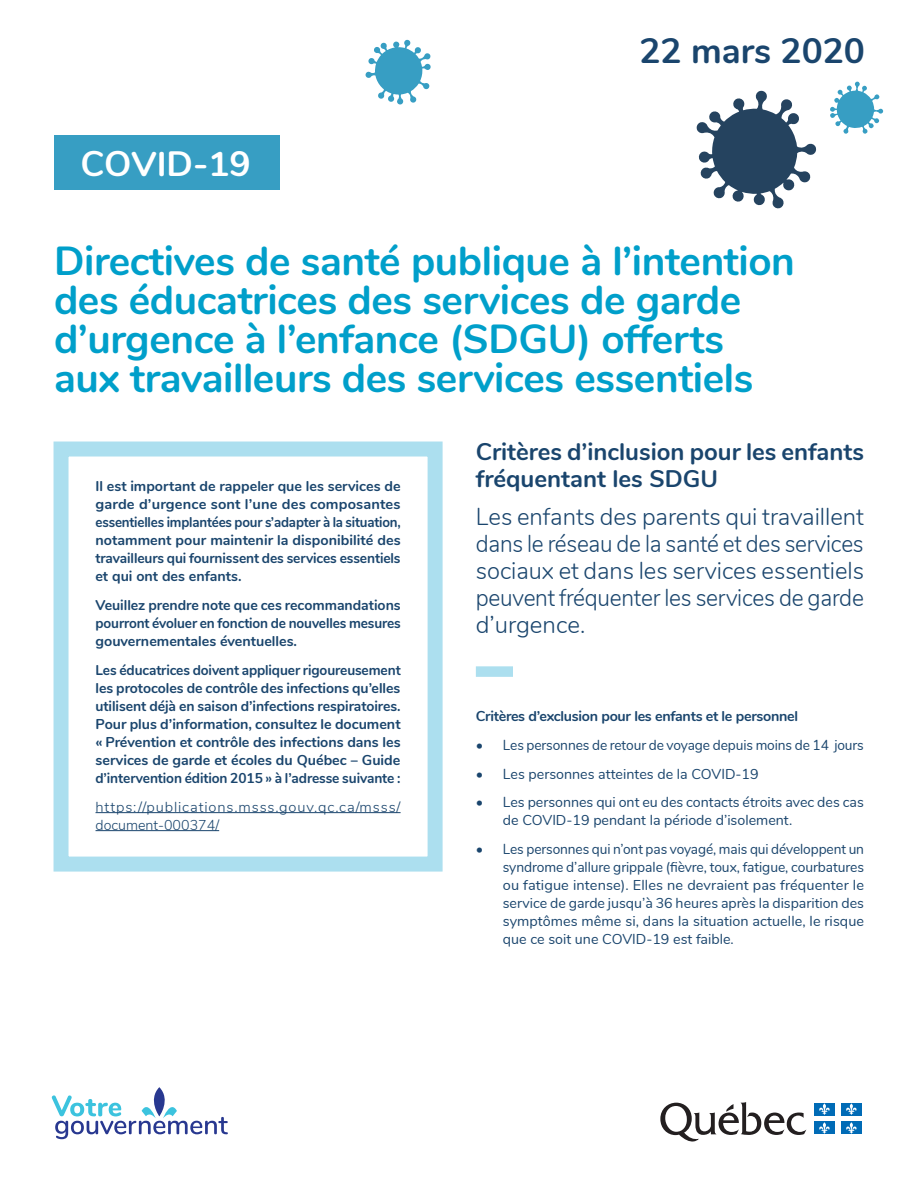
<style>
.page{position:relative;width:918px;height:1188px;background:#fff}
.page>*{position:absolute;margin:0;border:0;box-sizing:border-box;transform-origin:0 0}
.t1{font:700 40.5px/39px "Nunito";letter-spacing:-.01em;color:#009fca}
.t2{font:700 35.1px "Nunito";color:#1a456d}
.t3{font:700 34.5px "Nunito";color:#fff}
.Boite{font:300 24px/27px "Nunito";letter-spacing:-.01em;color:#1a456d;text-align:justify}
.Boite-2{font:700 24px/27px "Nunito";color:#1a456d}
.t4{font:14.25px/18px "Nunito";color:#1a456d}
.Boite-3{font:700 14.25px/18px "Nunito";letter-spacing:-.01em;color:#1a456d;text-align:justify}
.Boite-4{font:700 14.25px/18px "Nunito";letter-spacing:-.01em;color:#1a456d;text-align:justify;scale:.96 1}
.Boite-5{font:300 14.25px/18px "Nunito";letter-spacing:.06em;color:#1a456d}
.Énoncé{font:700 14.25px "Nunito";letter-spacing:-.02em;color:#1a456d}
.s1{font-size:35.55px}
.s2{font-size:35.1px}
</style>
<div class="page">
<svg style="left:660px;top:1102px;width:146px;height:40px"></svg>
<div style="left:814px;top:1103px;width:21px;height:12px;background:#006bb6"></div>
<svg style="left:819px;top:1103px;width:11px;height:12px"></svg>
<div style="left:841px;top:1103px;width:21px;height:12px;background:#006bb6"></div>
<svg style="left:846px;top:1103px;width:11px;height:12px"></svg>
<div style="left:814px;top:1122px;width:21px;height:12px;background:#006bb6"></div>
<svg style="left:819px;top:1122px;width:11px;height:12px"></svg>
<div style="left:841px;top:1122px;width:21px;height:12px;background:#006bb6"></div>
<svg style="left:846px;top:1122px;width:11px;height:12px"></svg>
<svg style="left:52px;top:1087px;width:176px;height:52px"></svg>
<svg style="left:696px;top:90px;width:121px;height:119px"></svg>
<svg style="left:830px;top:81px;width:53px;height:53px"></svg>
<svg style="left:365px;top:39px;width:66px;height:66px"></svg>
<div style="left:54px;top:135px;width:226px;height:55px;background:#379ec3"></div>
<div style="left:476px;top:666px;width:37px;height:11px;background:#acdfef"></div>
<hr style="left:96px;top:812px;width:305px;height:1px;background:#1a456d">
<hr style="left:96px;top:830px;width:123px;height:1px;background:#1a456d">
<div style="left:54px;top:442px;width:389px;height:430px;border:15px solid #acdfef"></div>
<h3 class="t3" style="left:80px;top:139px;width:172px"><span class="s1">CO</span>VI<span class="s2">D-</span>1<span class="s2">9</span></h3>
<p class="t3" style="left:53px;top:156px;width:172px"><span class="s1">CO</span>VI<span class="s2">D-</span>1<span class="s2">9</span></p>
<h2 class="t2" style="left:639px;top:24px;width:227px">22 mars 2020</h2>
<p class="t1" style="left:54px;top:239px;width:742px">Directives de santé publique à l’intention des éducatrices des services de garde d’urgence à l’enfance (SDGU) offerts aux travailleurs des services essentiels</p>
<p class="Boite-3" style="left:96px;top:476px;width:307px">Il est important de rappeler que les services de garde d’urgence sont l’une des composantes essentielles implantées pour s’adapter à la situation, notamment pour maintenir la disponibilité des travailleurs qui fournissent des services essentiels et qui ont des enfants.</p>
<p class="Boite-3" style="left:96px;top:595px;width:307px">Veuillez prendre note que ces recommandations pourront évoluer en fonction de nouvelles mesures gouvernementales éventuelles.</p>
<p class="Boite-4" style="left:96px;top:660px;width:319px">Les éducatrices doivent appliquer rigoureusement les protocoles de contrôle des infections qu’elles utilisent déjà en saison d’infections respiratoires.<br>Pour plus d’information, consultez le document « Prévention et contrôle des infections dans les services de garde et écoles du Québec – Guide d’intervention édition 2015 » à l’adresse suivante :</p>
<p class="Boite-5" style="left:96px;top:797px;width:307px">https://publications.msss.gouv.qc.ca/msss/ document-000374/</p>
<p class="Boite-2" style="left:476px;top:437px;width:390px">Critères d’inclusion pour les enfants fréquentant les SDGU</p>
<p class="Boite" style="left:476px;top:501px;width:390px">Les enfants des parents qui travaillent dans le réseau de la santé et des services sociaux et dans les services essentiels peuvent fréquenter les services de garde d’urgence.</p>
<p class="Énoncé" style="left:476px;top:705px;width:324px">Critères d’exclusion pour les enfants et le personnel</p>
<p class="t4" style="left:476px;top:735px;width:390px">• Les personnes de retour de voyage depuis moins de 14 jours</p>
<p class="t4" style="left:476px;top:764px;width:284px">• Les personnes atteintes de la COVID-19</p>
<p class="t4" style="left:503px;top:793px;width:362px;text-indent:-27px">• Les personnes qui ont eu des contacts étroits avec des cas de COVID-19 pendant la période d’isolement.</p>
<p class="t4" style="left:503px;top:839px;width:363px;text-align:justify;text-indent:-27px">• Les personnes qui n’ont pas voyagé, mais qui développent un syndrome d’allure grippale (fièvre, toux, fatigue, courbatures ou fatigue intense). Elles ne devraient pas fréquenter le service de garde jusqu’à 36 heures après la disparition des symptômes même si, dans la situation actuelle, le risque que ce soit une COVID-19 est faible.</p>
</div>
